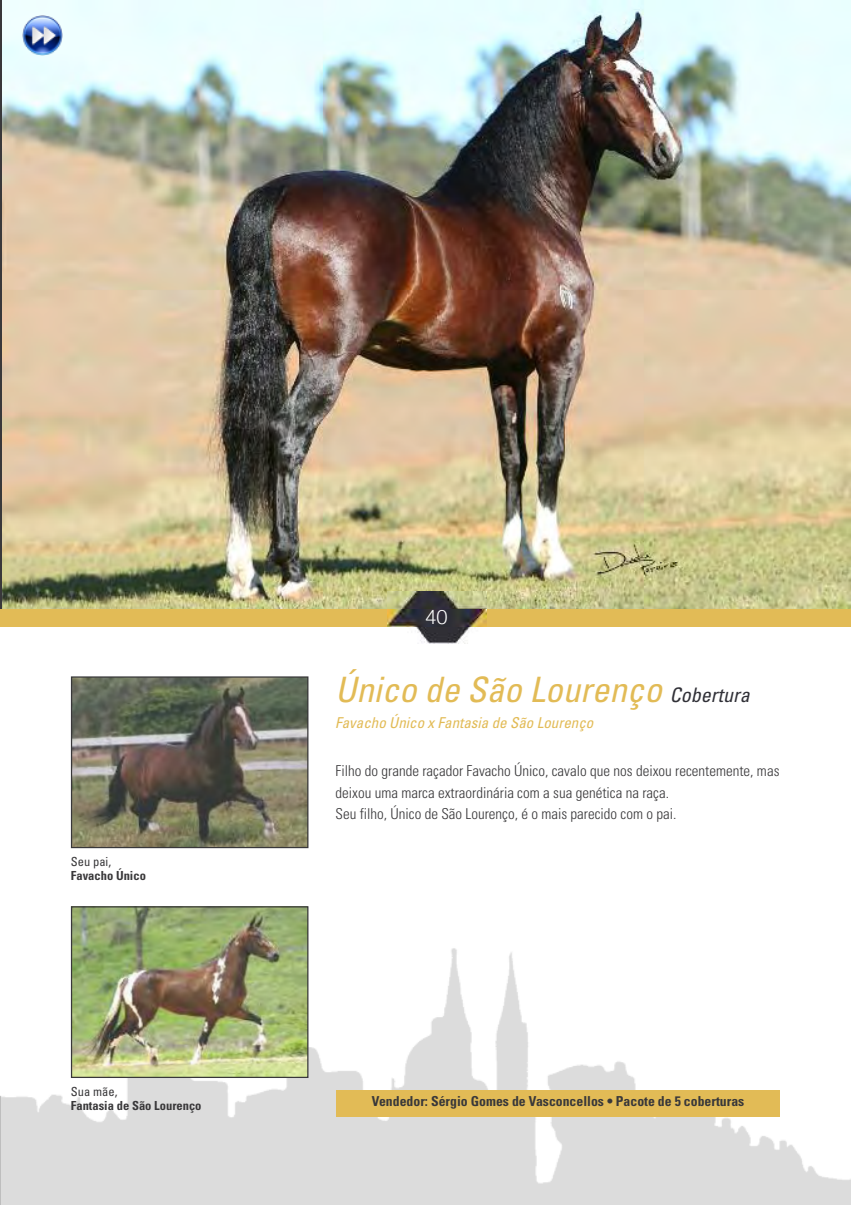
<style>
.page{position:relative;width:851px;height:1205px;background:#fff}
.page>*{position:absolute;margin:0;border:0;box-sizing:border-box;transform-origin:0 0}
.t1{font:italic condensed 35px "Univers";color:#e2bb56}
.t2{font:300 20px "Helvetica Neue";color:#fff}
.t3{font:300 condensed 15px/21.2px "Univers";color:#39383a}
.t4{font:italic condensed 15px "Univers";color:#e2bb56}
.t5{font:700 condensed 13.75px "Univers";color:#39383a}
.t6{font:700 condensed 12.5px "Univers";color:#39383a}
.t7{font:condensed 12.5px "Univers";color:#39383a}
.s1{font-size:20px;color:#303037}
</style>
<div class="page">
<img style="left:0;top:813px;width:850px;height:392px">
<img style="left:3px;top:0;width:847px;height:609px">
<div style="left:0;top:609px;width:850px;height:18px;background:#e2bb56"></div>
<img style="left:73px;top:678px;width:233px;height:168px">
<div style="left:71px;top:676px;width:237px;height:172px;border:1px solid #39383a"></div>
<img style="left:73px;top:908px;width:233px;height:168px">
<div style="left:71px;top:906px;width:237px;height:172px;border:1px solid #39383a"></div>
<div style="left:336px;top:1090px;width:444px;height:26px;background:#e2bb56"></div>
<img style="left:387px;top:591px;width:99px;height:52px">
<img style="left:23px;top:15px;width:40px;height:40px">
<h2 class="t2" style="left:425px;top:605px;width:24px">40</h2>
<p class="t7" style="left:71px;top:857px;width:42px">Seu pai,</p>
<p class="t6" style="left:71px;top:871px;width:76px">Favacho Único</p>
<h1 class="t1" style="left:335px;top:676px;width:416px">Único de São Lourenço <span class="s1">Cobertura</span></h1>
<p class="t4" style="left:335px;top:717px;width:260px">Favacho Único x Fantasia de São Lourenço</p>
<p class="t3" style="left:335px;top:762px;width:445px">Filho do grande raçador Favacho Único, cavalo que nos deixou recentemente, mas deixou uma marca extraordinária com a sua genética na raça.<br>Seu filho, Único de São Lourenço, é o mais parecido com o pai.</p>
<p class="t7" style="left:71px;top:1087px;width:48px">Sua mãe,</p>
<p class="t6" style="left:71px;top:1101px;width:132px">Fantasia de São Lourenço</p>
<p class="t5" style="left:372px;top:1095px;width:374px">Vendedor: Sérgio Gomes de Vasconcellos • Pacote de 5 coberturas</p>
</div>
